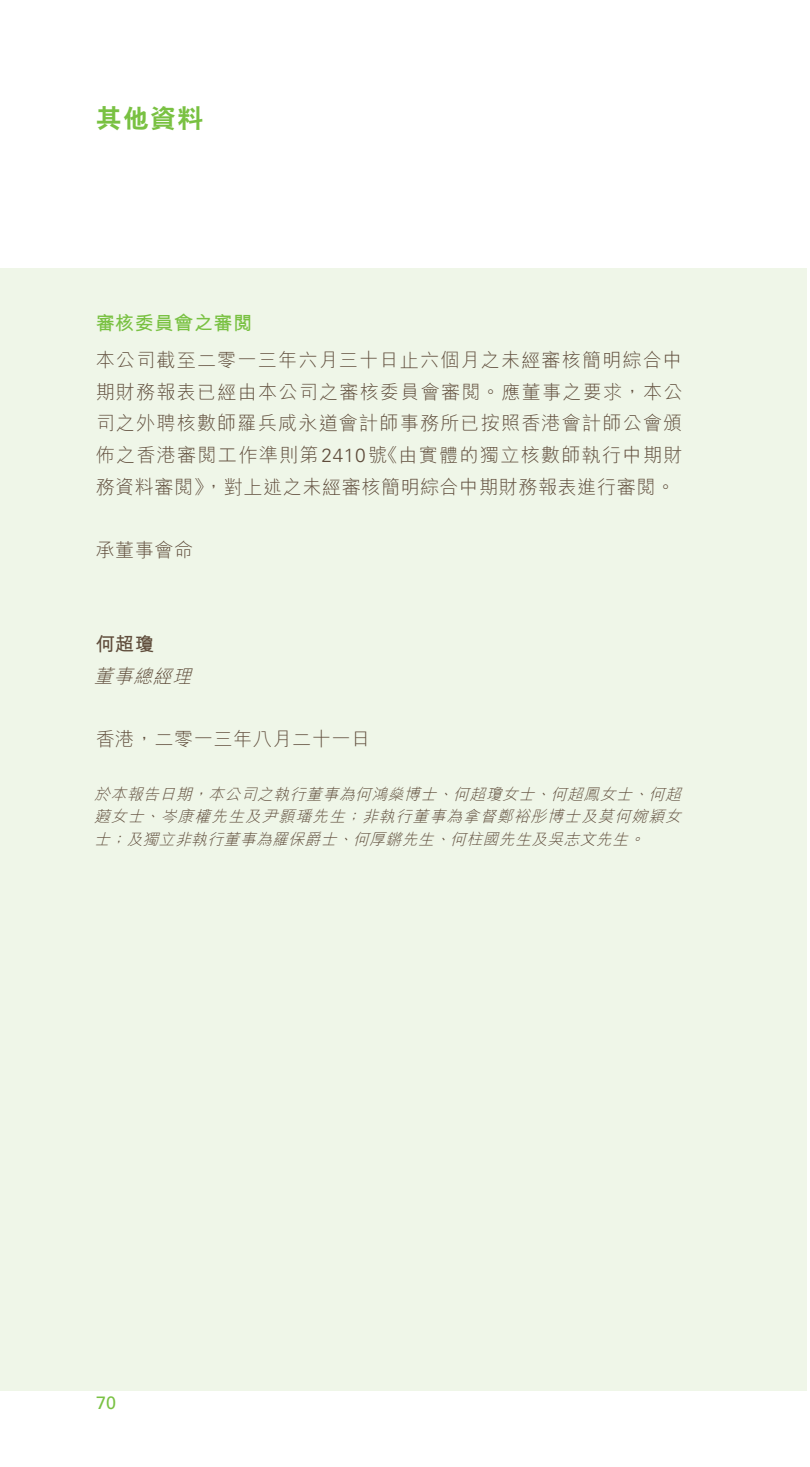
<style>
.page{position:relative;width:810px;height:1467px;background:#fff}
.page>*{position:absolute;margin:0;border:0;box-sizing:border-box;transform-origin:0 0}
.t1{font:800 25.88px "C Hei 2 HK";color:#79c142}
._1__內文{font:300 19.12px/31.5px "M Hei HK";letter-spacing:.03em;color:#5f4c3b;text-align:justify}
._4__副標題{font:700 19.12px "M Hei HK";letter-spacing:.03em;color:#79c142}
._1__內文-2{font:italic 300 19.12px "M Hei HK";color:#5f4c3b}
._1__內文-3{font:700 19.12px "M Hei HK";color:#5f4c3b}
.t2{font:18px "Univers LT Std";color:#79c142}
._2__附註內文{font:italic 300 15.75px/22.5px "M Hei HK";color:#5f4c3b;text-align:justify}
.s1{font-family:"Univers LT Std"}
</style>
<div class="page">
<div style="left:0;top:268px;width:807px;height:1122px;background:#eff6e8"></div>
<h1 class="t1" style="left:96px;top:106px;width:109px">其他資料</h1>
<p class="_4__副標題" style="left:96px;top:309px;width:158px">審核委員會之審閱</p>
<p class="_1__內文" style="left:96px;top:344px;width:589px">本公司截至二零一三年六月三十日止六個月之未經審核簡明綜合中期財務報表已經由本公司之審核委員會審閱。應董事之要求，本公司之外聘核數師羅兵咸永道會計師事務所已按照香港會計師公會頒佈之香港審閱工作準則第<span class="s1">2410</span>號《由實體的獨立核數師執行中期財務資料審閱》，對上述之未經審核簡明綜合中期財務報表進行審閱。</p>
<p class="_1__內文" style="left:96px;top:533px;width:99px">承董事會命</p>
<p class="_1__內文-3" style="left:96px;top:630px;width:60px">何超瓊</p>
<p class="_1__內文-2" style="left:94px;top:666px;width:104px">董事總經理</p>
<p class="_1__內文" style="left:96px;top:722px;width:276px">香港，二零一三年八月二十一日</p>
<p class="_2__附註內文" style="left:94px;top:782px;width:593px">於本報告日期，本公司之執行董事為何鴻燊博士、何超瓊女士、何超鳳女士、何超蕸女士、岑康權先生及尹顥璠先生；非執行董事為拿督鄭裕彤博士及莫何婉穎女士；及獨立非執行董事為羅保爵士、何厚鏘先生、何柱國先生及吳志文先生。</p>
<p class="t2" style="left:96px;top:1392px;width:22px">70</p>
</div>
